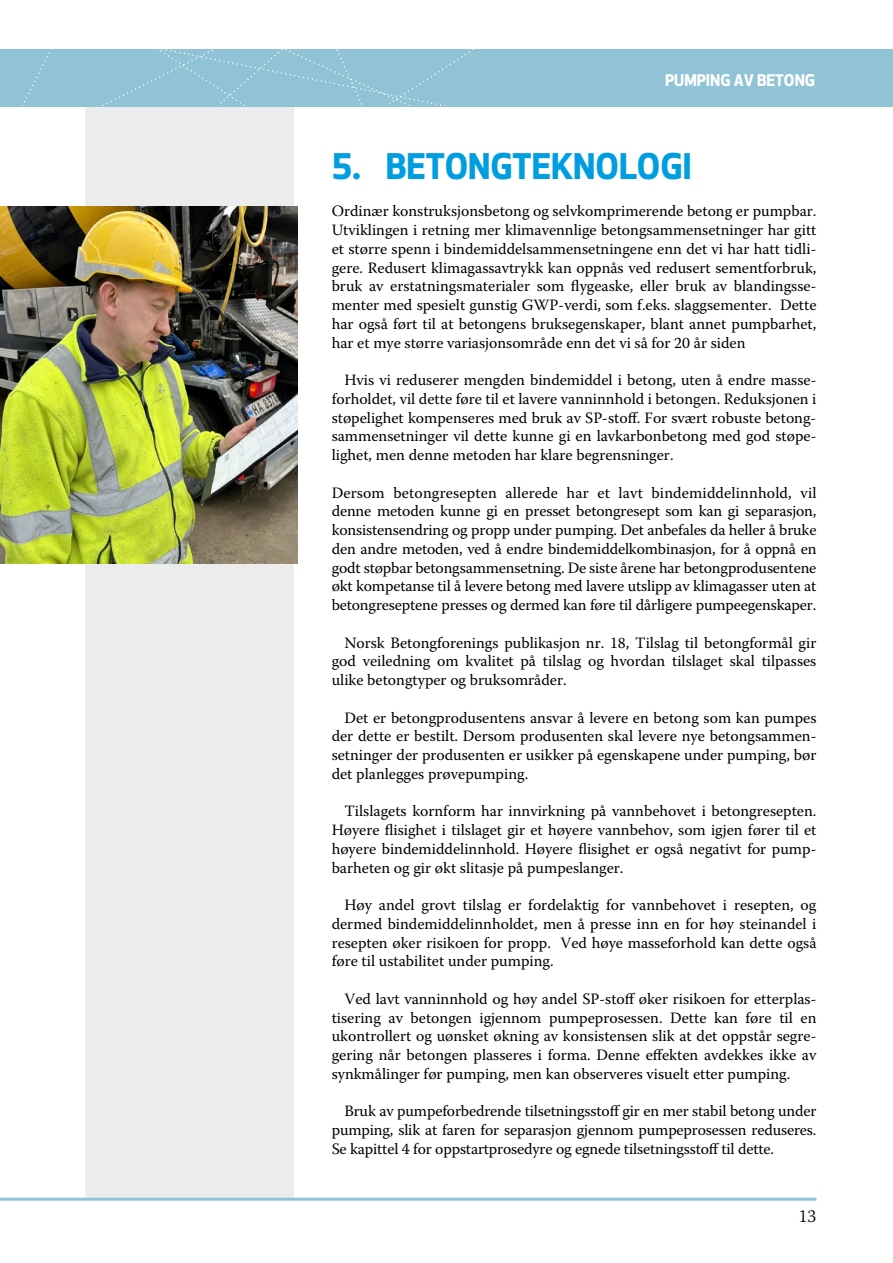
<style>
.page{position:relative;width:893px;height:1263px;background:#fff}
.page>*{position:absolute;margin:0;border:0;box-sizing:border-box;transform-origin:0 0}
.D1_Generelt{font:700 34.5px "Apex New";color:#009ee0}
.t1{font:300 18px "Warnock Pro";color:#000}
.Brødtekst_innrykk{font:15.75px/18.8px "Warnock Pro";color:#000;text-align:justify}
.Brødtekst{font:15.75px/18.8px "Warnock Pro";letter-spacing:-.005em;color:#000;text-align:justify}
.Brødtekst-2{font:700 15.75px "Apex New";color:#fff}
</style>
<div class="page">
<div style="left:85px;top:105px;width:208px;height:1094px;background:#ececec"></div>
<hr style="left:0;top:1198px;width:816px;height:3px;background:#8fc3d5">
<div style="left:0;top:49px;width:893px;height:58px;background:#8fc3d5"></div>
<svg style="left:21px;top:50px;width:449px;height:56px"></svg>
<img style="left:0;top:207px;width:297px;height:356px">
<p class="Brødtekst-2" style="left:665px;top:68px;width:151px">PUMPING AV BETONG</p>
<p class="Brødtekst-2" style="left:753px;top:68px;width:65px">INNHOLD</p>
<p class="D1_Generelt" style="left:332px;top:141px;width:362px">5. BETONGTEKNOLOGI</p>
<p class="Brødtekst" style="left:332px;top:201px;width:486px">Ordinær konstruksjonsbetong og selvkomprimerende betong er pumpbar.<br>Utviklingen i retning mer klimavennlige betongsammensetninger har gitt et større spenn i bindemiddelsammensetningene enn det vi har hatt tidli&shy;gere. Redusert klimagassavtrykk kan oppnås ved redusert sementforbruk, bruk av erstatningsmaterialer som flygeaske, eller bruk av blandingsse&shy;menter med spesielt gunstig GWP-verdi, som f.eks. slaggsementer. Dette har også ført til at betongens bruksegenskaper, blant annet pumpbarhet, har et mye større variasjonsområde enn det vi så for 20 år siden</p>
<p class="Brødtekst_innrykk" style="left:332px;top:370px;width:486px;text-indent:13px">Hvis vi reduserer mengden bindemiddel i betong, uten å endre masse&shy;forholdet, vil dette føre til et lavere vanninnhold i betongen. Reduksjonen i støpelighet kompenseres med bruk av SP-stoff. For svært robuste betong&shy;sammensetninger vil dette kunne gi en lavkarbonbetong med god støpe&shy;lighet, men denne metoden har klare begrensninger.</p>
<p class="Brødtekst" style="left:332px;top:483px;width:486px">Dersom betongresepten allerede har et lavt bindemiddelinnhold, vil denne metoden kunne gi en presset betongresept som kan gi separasjon, konsistensendring og propp under pumping. Det anbefales da heller å bruke den andre metoden, ved å endre bindemiddelkombinasjon, for å oppnå en godt støpbar betongsammensetning. De siste årene har betongprodusentene økt kompetanse til å levere betong med lavere utslipp av klimagasser uten at betongreseptene presses og dermed kan føre til dårligere pumpeegenskaper.</p>
<p class="Brødtekst_innrykk" style="left:332px;top:633px;width:486px;text-indent:13px">Norsk Betongforenings publikasjon nr. 18, Tilslag til betongformål gir god veiledning om kvalitet på tilslag og hvordan tilslaget skal tilpasses ulike betongtyper og bruksområder.</p>
<p class="Brødtekst_innrykk" style="left:332px;top:708px;width:486px;text-indent:13px">Det er betongprodusentens ansvar å levere en betong som kan pumpes der dette er bestilt. Dersom produsenten skal levere nye betongsammen&shy;setninger der produsenten er usikker på egenskapene under pumping, bør det planlegges prøvepumping.</p>
<p class="Brødtekst_innrykk" style="left:332px;top:801px;width:486px;text-indent:13px">Tilslagets kornform har innvirkning på vannbehovet i betongresepten.<br>Høyere flisighet i tilslaget gir et høyere vannbehov, som igjen fører til et høyere bindemiddelinnhold. Høyere flisighet er også negativt for pump&shy;barheten og gir økt slitasje på pumpeslanger.</p>
<p class="Brødtekst_innrykk" style="left:332px;top:895px;width:486px;text-indent:13px">Høy andel grovt tilslag er fordelaktig for vannbehovet i resepten, og dermed bindemiddelinnholdet, men å presse inn en for høy steinandel i resepten øker risikoen for propp. Ved høye masseforhold kan dette også føre til ustabilitet under pumping.</p>
<p class="Brødtekst_innrykk" style="left:332px;top:989px;width:486px;text-indent:13px">Ved lavt vanninnhold og høy andel SP-stoff øker risikoen for etterplas&shy;tisering av betongen igjennom pumpeprosessen. Dette kan føre til en ukontrollert og uønsket økning av konsistensen slik at det oppstår segre&shy;gering når betongen plasseres i forma. Denne effekten avdekkes ikke av synkmålinger før pumping, men kan observeres visuelt etter pumping.</p>
<p class="Brødtekst_innrykk" style="left:332px;top:1101px;width:486px;text-indent:13px">Bruk av pumpeforbedrende tilsetningsstoff gir en mer stabil betong under pumping, slik at faren for separasjon gjennom pumpeprosessen reduseres.<br>Se kapittel 4 for oppstartprosedyre og egnede tilsetningsstoff til dette.</p>
<p class="t1" style="left:799px;top:1205px;width:19px">13</p>
</div>
